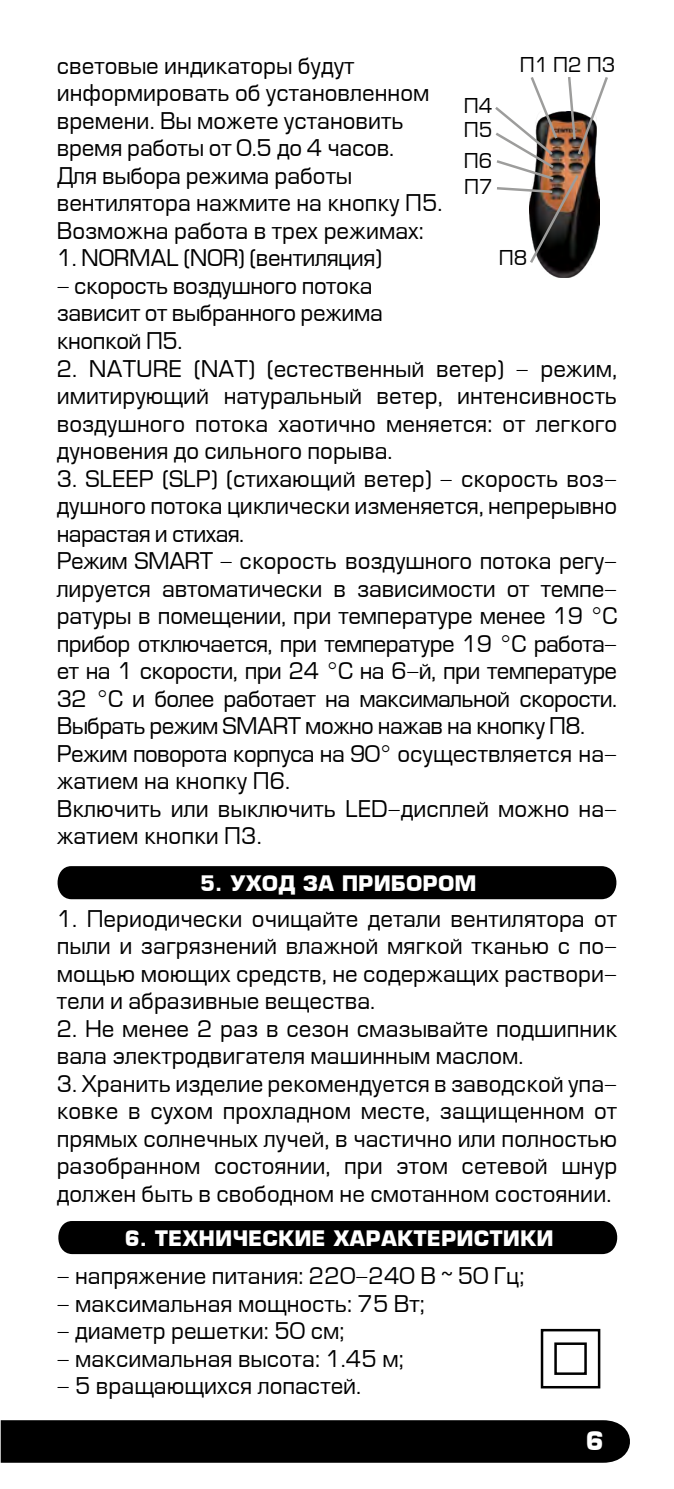
<style>
.page{position:relative;width:674px;height:1489px;background:#fff}
.page>*{position:absolute;margin:0;border:0;box-sizing:border-box;transform-origin:0 0}
.t1{font:700 25px "Europe";color:#fff}
.t2{font:22.5px/27.5px "Europe";color:#000}
.t3{font:22.5px/27.5px "Europe";letter-spacing:-.02em;color:#000}
.t4{font:700 20.75px "Europe";color:#fff}
.t5{font:20px/24px "Europe";color:#000}
.s1{font-family:"Calibri"}
</style>
<div class="page">
<div style="left:1px;top:1420px;width:629px;height:42px;background:#000"></div>
<div style="left:57px;top:866px;width:560px;height:33px;background:#000"></div>
<img style="left:542px;top:266px;width:44px;height:11px">
<div style="left:58px;top:1221px;width:560px;height:32px;background:#000"></div>
<svg style="left:540px;top:1328px;width:61px;height:61px"></svg>
<svg style="left:495px;top:77px;width:113px;height:189px"></svg>
<p class="t5" style="left:519px;top:53px;width:97px">П1 П2 П3</p>
<p class="t2" style="left:57px;top:53px;width:387px">световые индикаторы будут информировать об установленном времени. Вы можете установить время работы от 0.5 до 4 часов.<br>Для выбора режима работы вентилятора нажмите на кнопку П5.<br>Возможна работа в трех режимах:</p>
<p class="t3" style="left:57px;top:245px;width:327px">1. NORMAL (NOR) (вентиляция)</p>
<p class="t3" style="left:57px;top:273px;width:327px">- скорость воздушного потока зависит от выбранного режима кнопкой П5.</p>
<p class="t2" style="left:57px;top:355px;width:561px;text-align:justify">2. NATURE (NAT) (естественный ветер) - режим, имитирующий натуральный ветер, интенсивность воздушного потока хаотично меняется: от легкого дуновения до сильного порыва.</p>
<p class="t2" style="left:57px;top:465px;width:561px">3. SLEEP (SLP) (стихающий ветер) - скорость воз&shy;душного потока циклически изменяется, непрерывно нарастая и стихая.<br>Режим SMART - скорость воздушного потока регу&shy;лируется автоматически в зависимости от темпе&shy;ратуры в помещении, при температуре менее 19 °С прибор отключается, при температуре 19 °С работа&shy;ет на 1 скорости, при 24 °С на 6-й, при температуре 32 °С и более работает на максимальной скорости.<br>Выбрать режим SMART можно нажав на кнопку П8.<br>Режим поворота корпуса на 90° осуществляется на&shy;жатием на кнопку П6.<br>Включить или выключить LED-дисплей можно на&shy;жатием кнопки П3.</p>
<p class="t5" style="left:463px;top:95px;width:30px">П4<br>П5</p>
<p class="t5" style="left:463px;top:148px;width:30px;line-height:26px">П6<br>П7</p>
<p class="t5" style="left:498px;top:247px;width:30px">П8</p>
<p class="t4" style="left:200px;top:870px;width:277px">5. УХОД ЗА ПРИБОРОМ</p>
<p class="t2" style="left:57px;top:905px;width:561px;text-align:justify">1. Периодически очищайте детали вентилятора от пыли и загрязнений влажной мягкой тканью с по&shy;мощью моющих средств, не содержащих раствори&shy;тели и абразивные вещества.</p>
<p class="t2" style="left:57px;top:1015px;width:561px">2. Не менее 2 раз в сезон смазывайте подшипник вала электродвигателя машинным маслом.</p>
<p class="t2" style="left:57px;top:1070px;width:561px;text-align:justify">3. Хранить изделие рекомендуется в заводской упа&shy;ковке в сухом прохладном месте, защищенном от прямых солнечных лучей, в частично или полностью разобранном состоянии, при этом сетевой шнур должен быть в свободном не смотанном состоянии.</p>
<p class="t4" style="left:125px;top:1225px;width:430px">6. ТЕХНИЧЕСКИЕ ХАРАКТЕРИСТИКИ</p>
<p class="t2" style="left:57px;top:1263px;width:469px">- напряжение питания: 220-240 В <span class="s1">~</span> 50 Гц;</p>
<p class="t2" style="left:57px;top:1290px;width:369px">- максимальная мощность: 75 Вт;</p>
<p class="t2" style="left:57px;top:1318px;width:289px">- диаметр решетки: 50 см;</p>
<p class="t2" style="left:57px;top:1345px;width:348px">- максимальная высота: 1.45 м;</p>
<p class="t2" style="left:57px;top:1373px;width:306px">- 5 вращающихся лопастей.</p>
<p class="t1" style="left:585px;top:1425px;width:19px">6</p>
</div>
